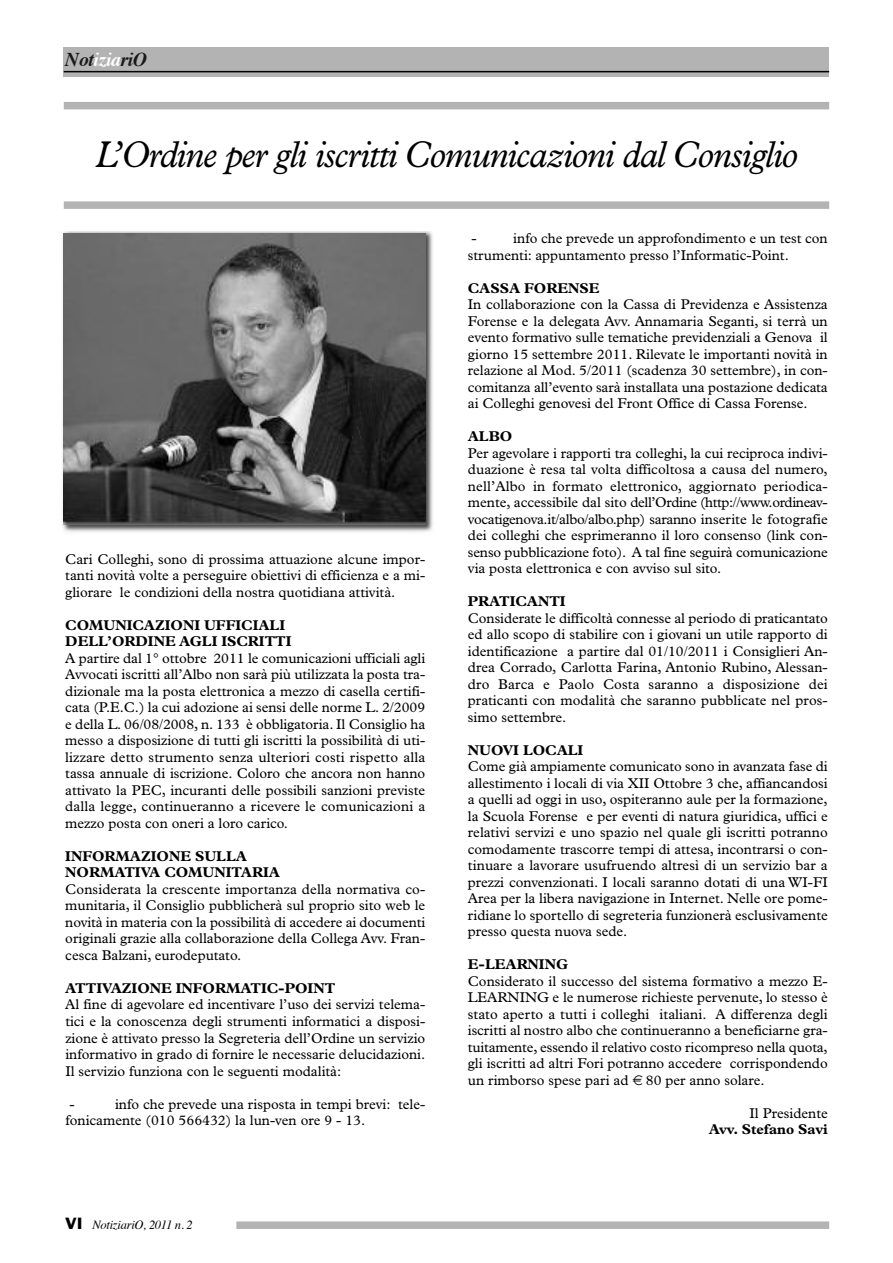
<style>
.page{position:relative;width:893px;height:1263px;background:#fff}
.page>*{position:absolute;margin:0;border:0;box-sizing:border-box;transform-origin:0 0}
.t1{font:italic 37.5px "Plantin";letter-spacing:-.025em;color:#000;scale:.95 1}
.t2{font:italic 700 19.5px "Times";letter-spacing:-.015em;color:#191919}
.t3{font:14.25px/16.5px "Plantin";color:#000;text-align:justify}
.t4{font:700 14.25px/16.5px "Plantin";color:#000}
.t5{font:italic 12.45px "Times";letter-spacing:-.02em;color:#000}
.s1{color:#fff}
.s2{font-family:"Franklin Gothic";font-style:normal;font-size:15px}
</style>
<div class="page">
<div style="left:64px;top:47px;width:765px;height:30px;background:#b3b3b3"></div>
<hr style="left:64px;top:71px;width:765px;height:1px;background:#000">
<div style="left:236px;top:1221px;width:593px;height:8px;background:#b3b3b3"></div>
<div style="left:64px;top:201px;width:765px;height:8px;background:#b3b3b3"></div>
<div style="left:64px;top:102px;width:765px;height:7px;background:#b3b3b3"></div>
<img style="left:62px;top:231px;width:371px;height:301px">
<img style="left:64px;top:234px;width:361px;height:290px">
<h2 class="t2" style="left:65px;top:52px;width:83px">Not<span class="s1">izia</span>riO</h2>
<h1 class="t1" style="left:95px;top:141px;width:741px">L’Ordine per gli iscritti Comunicazioni dal Consiglio</h1>
<p class="t3" style="left:65px;top:552px;width:361px">Cari Colleghi, sono di prossima attuazione alcune impor&shy;tanti novità volte a perseguire obiettivi di efficienza e a mi&shy;gliorare le condizioni della nostra quotidiana attività.</p>
<p class="t4" style="left:65px;top:618px;width:228px">COMUNICAZIONI UFFICIALI<br>DELL’ORDINE AGLI ISCRITTI</p>
<p class="t3" style="left:65px;top:651px;width:361px">A partire dal 1° ottobre 2011 le comunicazioni ufficiali agli Avvocati iscritti all’Albo non sarà più utilizzata la posta tra&shy;dizionale ma la posta elettronica a mezzo di casella certifi&shy;cata (P.E.C.) la cui adozione ai sensi delle norme L. 2/2009 e della L. 06/08/2008, n. 133 è obbligatoria. Il Consiglio ha messo a disposizione di tutti gli iscritti la possibilità di uti&shy;lizzare detto strumento senza ulteriori costi rispetto alla tassa annuale di iscrizione. Coloro che ancora non hanno attivato la PEC, incuranti delle possibili sanzioni previste dalla legge, continueranno a ricevere le comunicazioni a mezzo posta con oneri a loro carico.</p>
<p class="t4" style="left:65px;top:849px;width:216px">INFORMAZIONE SULLA<br>NORMATIVA COMUNITARIA</p>
<p class="t3" style="left:65px;top:882px;width:361px">Considerata la crescente importanza della normativa co&shy;munitaria, il Consiglio pubblicherà sul proprio sito web le novità in materia con la possibilità di accedere ai documenti originali grazie alla collaborazione della Collega Avv. Fran&shy;cesca Balzani, eurodeputato.</p>
<p class="t4" style="left:65px;top:981px;width:271px">ATTIVAZIONE INFORMATIC-POINT</p>
<p class="t3" style="left:65px;top:998px;width:361px">Al fine di agevolare ed incentivare l’uso dei servizi telema&shy;tici e la conoscenza degli strumenti informatici a disposi&shy;zione è attivato presso la Segreteria dell’Ordine un servizio informativo in grado di fornire le necessarie delucidazioni.<br>Il servizio funziona con le seguenti modalità:</p>
<p class="t3" style="left:69px;top:1097px;width:7px">-</p>
<p class="t3" style="left:65px;top:1097px;width:361px;text-indent:50px">info che prevede una risposta in tempi brevi: tele&shy;fonicamente (010 566432) la lun-ven ore 9 - 13.</p>
<p class="t5" style="left:65px;top:1220px;width:129px"><span class="s2">VI</span> NotiziariO, 2011 n. 2</p>
<p class="t3" style="left:468px;top:231px;width:361px;text-indent:45px">info che prevede un approfondimento e un test con strumenti: appuntamento presso l’Informatic-Point.</p>
<p class="t4" style="left:468px;top:281px;width:133px">CASSA FORENSE</p>
<p class="t3" style="left:468px;top:297px;width:361px">In collaborazione con la Cassa di Previdenza e Assistenza Forense e la delegata Avv. Annamaria Seganti, si terrà un evento formativo sulle tematiche previdenziali a Genova il giorno 15 settembre 2011. Rilevate le importanti novità in relazione al Mod. 5/2011 (scadenza 30 settembre), in con&shy;comitanza all’evento sarà installata una postazione dedicata ai Colleghi genovesi del Front Office di Cassa Forense.</p>
<p class="t4" style="left:468px;top:429px;width:46px">ALBO</p>
<p class="t3" style="left:468px;top:446px;width:361px">Per agevolare i rapporti tra colleghi, la cui reciproca indivi&shy;duazione è resa tal volta difficoltosa a causa del numero, nell’Albo in formato elettronico, aggiornato periodica&shy;mente, accessibile dal sito dell’Ordine (http://www.ordineav&shy;vocatigenova.it/albo/albo.php) saranno inserite le fotografie dei colleghi che esprimeranno il loro consenso (link con&shy;senso pubblicazione foto). A tal fine seguirà comunicazione via posta elettronica e con avviso sul sito.</p>
<p class="t4" style="left:468px;top:594px;width:99px">PRATICANTI</p>
<p class="t3" style="left:468px;top:611px;width:361px">Considerate le difficoltà connesse al periodo di praticantato ed allo scopo di stabilire con i giovani un utile rapporto di identificazione a partire dal 01/10/2011 i Consiglieri An&shy;drea Corrado, Carlotta Farina, Antonio Rubino, Alessan&shy;dro Barca e Paolo Costa saranno a disposizione dei praticanti con modalità che saranno pubblicate nel pros&shy;simo settembre.</p>
<p class="t4" style="left:468px;top:743px;width:117px">NUOVI LOCALI</p>
<p class="t3" style="left:468px;top:759px;width:361px">Come già ampiamente comunicato sono in avanzata fase di allestimento i locali di via XII Ottobre 3 che, affiancandosi a quelli ad oggi in uso, ospiteranno aule per la formazione, la Scuola Forense e per eventi di natura giuridica, uffici e relativi servizi e uno spazio nel quale gli iscritti potranno comodamente trascorre tempi di attesa, incontrarsi o con&shy;tinuare a lavorare usufruendo altresì di un servizio bar a prezzi convenzionati. I locali saranno dotati di una WI-FI Area per la libera navigazione in Internet. Nelle ore pome&shy;ridiane lo sportello di segreteria funzionerà esclusivamente presso questa nuova sede.</p>
<p class="t4" style="left:468px;top:957px;width:102px">E-LEARNING</p>
<p class="t3" style="left:468px;top:974px;width:361px">Considerato il successo del sistema formativo a mezzo E-LEARNING e le numerose richieste pervenute, lo stesso è stato aperto a tutti i colleghi italiani. A differenza degli iscritti al nostro albo che continueranno a beneficiarne gra&shy;tuitamente, essendo il relativo costo ricompreso nella quota, gli iscritti ad altri Fori potranno accedere corrispondendo un rimborso spese pari ad 80 per anno solare.</p>
<p class="t3" style="left:750px;top:1106px;width:80px">Il Presidente</p>
<p class="t4" style="left:709px;top:1122px;width:121px">Avv. Stefano Savi</p>
<p class="t3" style="left:471px;top:231px;width:7px">-</p>
</div>
